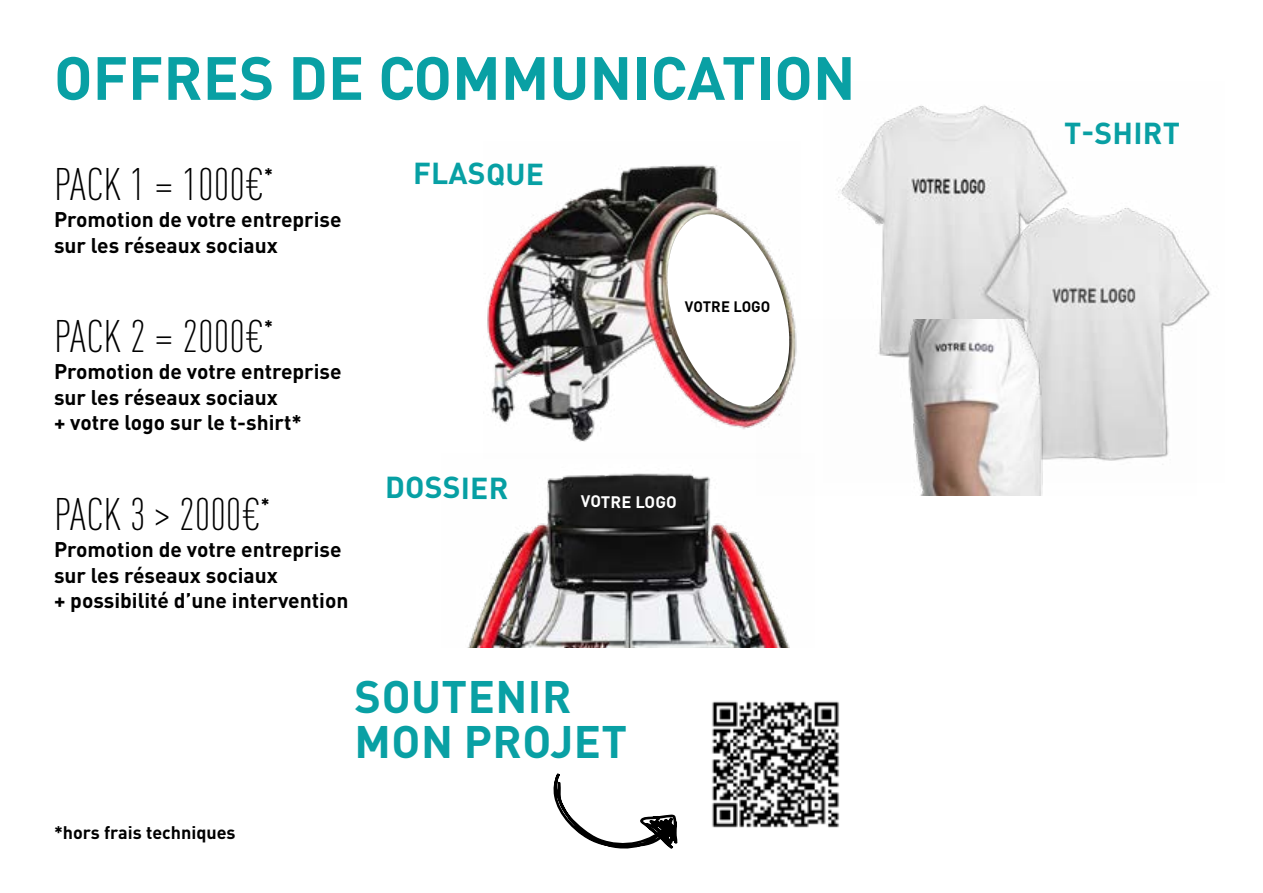
<style>
.page{position:relative;width:1263px;height:893px;background:#fff}
.page>*{position:absolute;margin:0;border:0;box-sizing:border-box;transform-origin:0 0}
.t1{font:700 60px "DINOT";color:#09a0a4}
.t2{font:300 condensed 45px "DINOT";color:#000}
.t3{font:700 45px/45px "DINOT";letter-spacing:.01em;color:#09a0a4}
.t4{font:700 30px "DINOT";letter-spacing:.005em;color:#07a0a4}
.t5{font:700 30px "DINOT";letter-spacing:.005em;color:#09a0a4}
.t6{font:700 21px/25.5px "DINOT";color:#000}
.t7{font:700 18px "DINOT";color:#000}
.t8{font:700 16.5px "DINOT";letter-spacing:.005em;color:#fff}
.t9{font:700 15px "DINOT";letter-spacing:.005em;color:#000}
</style>
<div class="page">
<img style="left:838px;top:105px;width:372px;height:214px">
<img style="left:878px;top:319px;width:303px;height:176px">
<img style="left:712px;top:701px;width:128px;height:127px">
<svg style="left:553px;top:773px;width:125px;height:76px"></svg>
<img style="left:486px;top:164px;width:283px;height:278px">
<img style="left:645px;top:198px;width:152px;height:224px">
<img style="left:468px;top:473px;width:322px;height:174px">
<h1 class="t1" style="left:54px;top:39px;width:803px">OFFRES DE COMMUNICATION</h1>
<h2 class="t2" style="left:54px;top:159px;width:212px">PACK 1 = 1000€</h2>
<p class="t7" style="left:264px;top:163px;width:10px">*</p>
<p class="t6" style="left:54px;top:206px;width:289px">Promotion de votre entreprise sur les réseaux sociaux</p>
<h2 class="t2" style="left:54px;top:311px;width:212px">PACK 2 = 2000€</h2>
<p class="t7" style="left:264px;top:314px;width:10px">*</p>
<p class="t6" style="left:54px;top:358px;width:289px">Promotion de votre entreprise sur les réseaux sociaux<br>+ votre logo sur le t-shirt*</p>
<h2 class="t2" style="left:54px;top:489px;width:208px">PACK 3 &gt; 2000€</h2>
<p class="t7" style="left:261px;top:492px;width:10px">*</p>
<p class="t6" style="left:54px;top:536px;width:296px">Promotion de votre entreprise sur les réseaux sociaux<br>+ possibilité d’une intervention</p>
<h3 class="t4" style="left:413px;top:154px;width:133px">FLASQUE</h3>
<p class="t9" style="left:685px;top:297px;width:87px">VOTRE LOGO</p>
<h3 class="t4" style="left:385px;top:468px;width:125px">DOSSIER</h3>
<p class="t8" style="left:581px;top:491px;width:97px">VOTRE LOGO</p>
<p class="t7" style="left:54px;top:820px;width:183px">*hors frais techniques</p>
<h2 class="t3" style="left:355px;top:673px;width:274px">SOUTENIR<br>MON PROJET</h2>
<h3 class="t5" style="left:1064px;top:114px;width:117px">T-SHIRT</h3>
</div>
